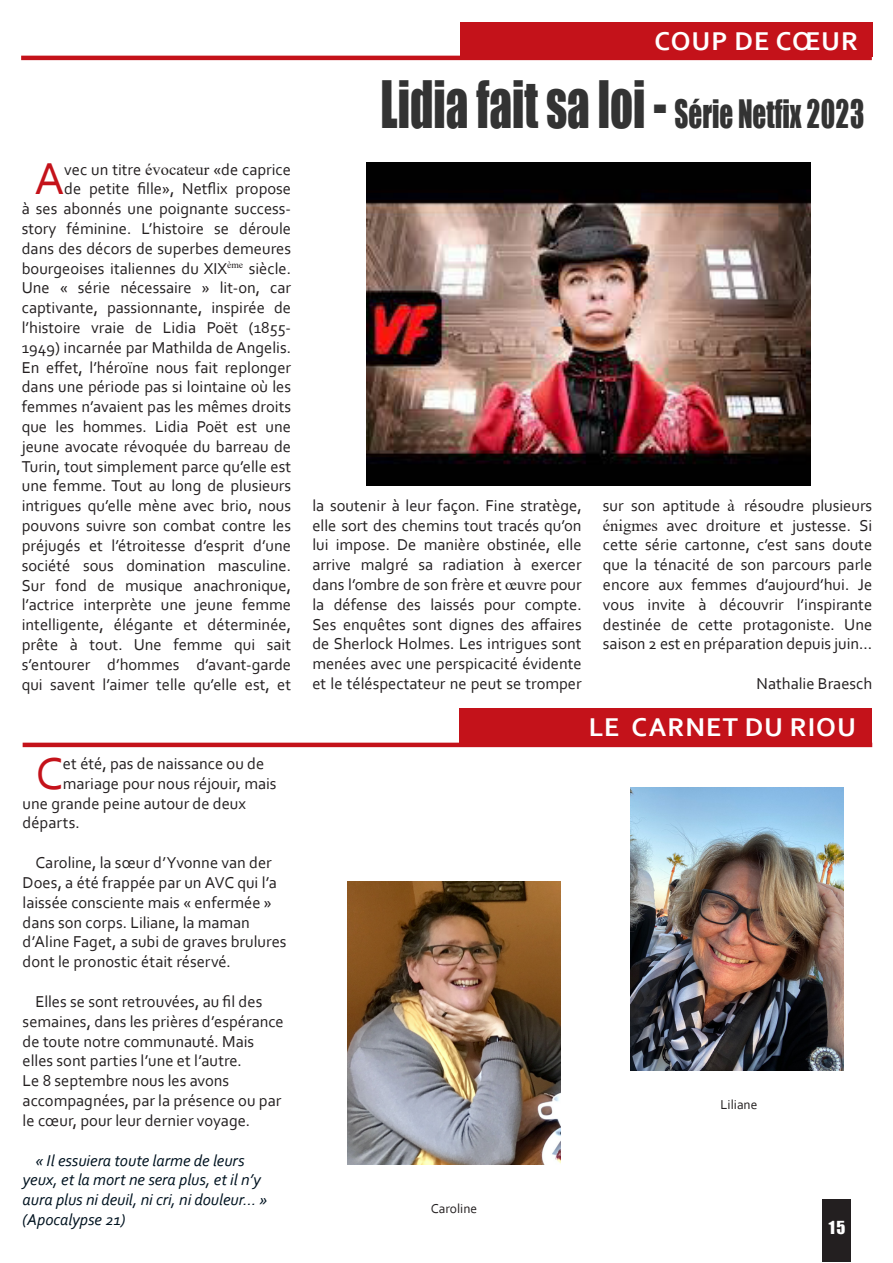
<style>
.page{position:relative;width:893px;height:1263px;background:#fff}
.page>*{position:absolute;margin:0;border:0;box-sizing:border-box;transform-origin:0 0}
.t1{font:60px "Impact";color:#333;scale:.75 1}
.t2{font:46.8px "Corbel";color:#c4121a}
.t3{font:700 27px "Corbel";letter-spacing:.035em;color:#fff}
.t4{font:16.5px/19.8px "Corbel";color:#231f20;text-align:justify}
.t5{font:italic 16.5px/19.8px "Corbel";letter-spacing:-.005em;color:#001320}
.t6{font:16.5px "Impact";color:#fff}
.t7{font:13.5px "Corbel";color:#231f20}
.s1{font-family:"Times New Roman"}
.s2{font-size:36px}
</style>
<div class="page">
<div style="left:822px;top:1199px;width:29px;height:63px;background:#231f20"></div>
<div style="left:460px;top:22px;width:413px;height:34px;background:#c4121a"></div>
<hr style="left:21px;top:56px;width:851px;height:4px;background:#c4121a">
<div style="left:459px;top:709px;width:413px;height:37px;background:#c4121a"></div>
<hr style="left:23px;top:743px;width:849px;height:4px;background:#c4121a">
<img style="left:367px;top:162px;width:444px;height:324px">
<img style="left:348px;top:881px;width:212px;height:283px">
<img style="left:631px;top:787px;width:212px;height:283px">
<p class="t4" style="left:22px;top:159px;width:271px;text-align:right">vec un titre <span class="s1">évocateur</span> «de caprice<br>de petite fille», Netflix propose<br>à ses abonnés une poignante success&shy;story féminine. L’histoire se déroule dans des décors de superbes demeures bourgeoises italiennes du XIX<sup>ème</sup> siècle.<br>Une « série nécessaire » lit-on, car captivante, passionnante, inspirée de l’histoire vraie de Lidia Poët (1855- 1949) incarnée par Mathilda de Angelis.<br>En effet, l’héroïne nous fait replonger dans une période pas si lointaine où les femmes n’avaient pas les mêmes droits que les hommes. Lidia Poët est une jeune avocate révoquée du barreau de Turin, tout simplement parce qu’elle est une femme. Tout au long de plusieurs intrigues qu’elle mène avec brio, nous pouvons suivre son combat contre les préjugés et l’étroitesse d’esprit d’une société sous domination masculine.<br>Sur fond de musique anachronique, l’actrice interprète une jeune femme intelligente, élégante et déterminée, prête à tout. Une femme qui sait s’entourer d’hommes d’avant-garde qui savent l’aimer telle qu’elle est, et</p>
<p class="t2" style="left:35px;top:150px;width:31px">A</p>
<p class="t2" style="left:35px;top:744px;width:29px">C</p>
<p class="t4" style="left:63px;top:753px;width:203px">et été, pas de naissance ou de</p>
<p class="t4" style="left:63px;top:773px;width:215px">mariage pour nous réjouir, mais</p>
<p class="t4" style="left:23px;top:793px;width:225px">une grande peine autour de deux</p>
<p class="t4" style="left:23px;top:813px;width:59px">départs.</p>
<p class="t4" style="left:23px;top:852px;width:265px;text-align:left;text-indent:13px">Caroline, la sœur d’Yvonne van der Does, a été frappée par un AVC qui l’a laissée consciente mais « enfermée » dans son corps. Liliane, la maman d’Aline Faget, a subi de graves brulures dont le pronostic était réservé.</p>
<p class="t4" style="left:23px;top:991px;width:263px;text-align:left;text-indent:13px">Elles se sont retrouvées, au fil des semaines, dans les prières d’espérance de toute notre communauté. Mais elles sont parties l’une et l’autre.<br>Le 8 septembre nous les avons accompagnées, par la présence ou par le cœur, pour leur dernier voyage.</p>
<p class="t5" style="left:23px;top:1150px;width:246px;text-indent:13px">« Il essuiera toute larme de leurs yeux, et la mort ne sera plus, et il n’y aura plus ni deuil, ni cri, ni douleur… » (Apocalypse 21)</p>
<p class="t3" style="left:654px;top:24px;width:205px">COUP DE CŒUR</p>
<p class="t1" style="left:381px;top:58px;width:646px">Lidia fait sa loi - <span class="s2">Série Netfix 2023</span></p>
<p class="t4" style="left:312px;top:495px;width:271px">la soutenir à leur façon. Fine stratège, elle sort des chemins tout tracés qu’on lui impose. De manière obstinée, elle arrive malgré sa radiation à exercer dans l’ombre de son frère et <span class="s1">œuvre</span> pour la défense des laissés pour compte.<br>Ses enquêtes sont dignes des affaires de Sherlock Holmes. Les intrigues sont menées avec une perspicacité évidente et le téléspectateur ne peut se tromper</p>
<p class="t4" style="left:603px;top:495px;width:271px">sur son aptitude <span class="s1">à</span> résoudre plusieurs <span class="s1">énigmes</span> avec droiture et justesse. Si cette série cartonne, c’est sans doute que la ténacité de son parcours parle encore aux femmes d’aujourd’hui. Je vous invite à découvrir l’inspirante destinée de cette protagoniste. Une saison 2 est en préparation depuis juin…</p>
<p class="t4" style="left:757px;top:673px;width:117px">Nathalie Braesch</p>
<p class="t3" style="left:589px;top:711px;width:269px">LE CARNET DU RIOU</p>
<p class="t7" style="left:431px;top:1200px;width:48px">Caroline</p>
<p class="t7" style="left:721px;top:1096px;width:38px">Liliane</p>
<p class="t6" style="left:828px;top:1215px;width:19px">15</p>
</div>
